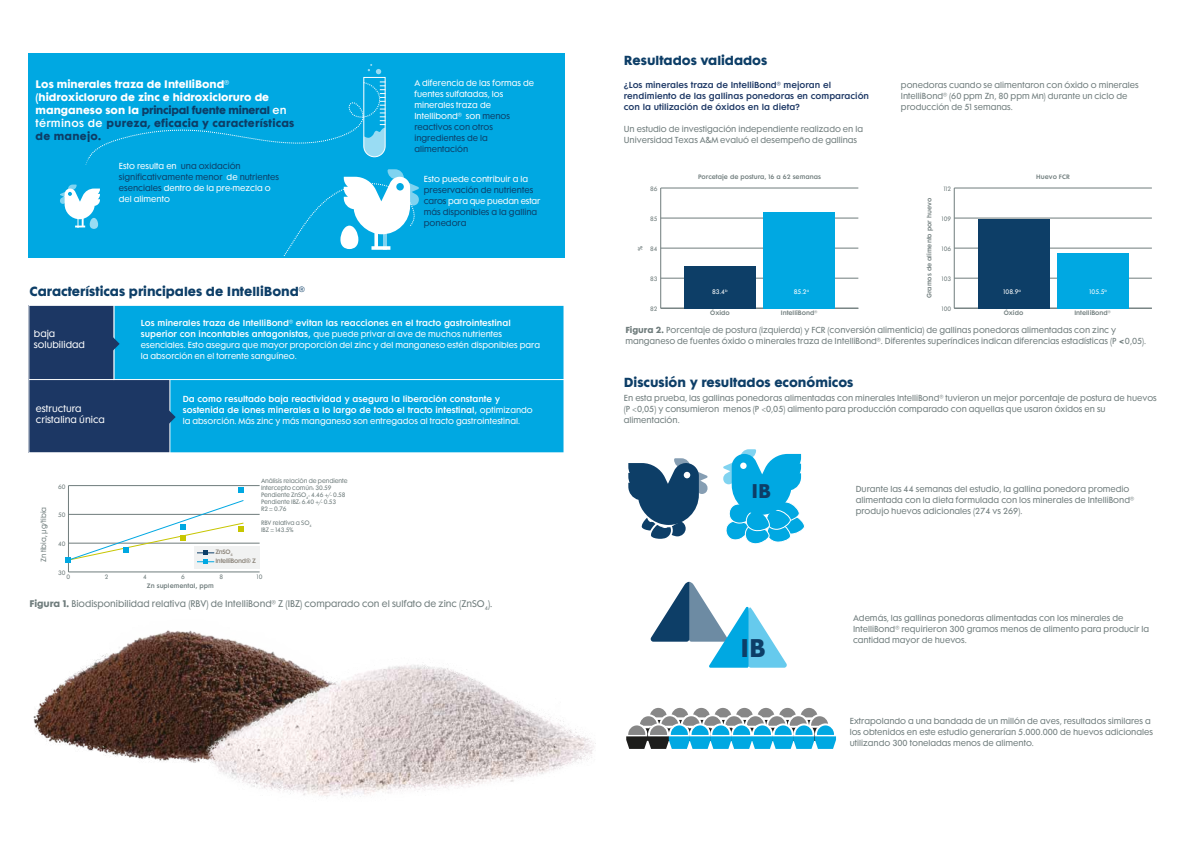
<style>
.page{position:relative;width:1191px;height:842px;background:#fff}
.page>*{position:absolute;margin:0;border:0;box-sizing:border-box;transform-origin:0 0}
.t1{font:700 23.3px "Futura Maxi Std";color:#0d3e67}
.t2{font:700 18.1px "Futura Maxi Std";color:#0d3e67}
.t3{font:700 12px "Futura Maxi Std";color:#0d3e67}
.t4{font:12px "Futura Maxi CG Bold";color:#0d3e67}
.t5{font:10px/13px "Futura Maxi CG Bold";color:#fff}
.t6{font:9px/11px "Futura Maxi Std";color:#fff}
.t7{font:8.8px "Futura Maxi CG Book";color:#6f7c7c}
.t8{font:8px/11px "Futura Maxi CG Book";color:#6f7c7c}
.t9{font:8px/11px "Futura Maxi CG Book";color:#fff}
.t10{font:8px/11px "Futura Maxi CG Demi";color:#fff}
.t11{font:8px/11px "Futura Maxi CG Book";color:#0d3e67}
.t12{font:8px/11px "Futura Maxi CG Demi";color:#1c3764}
.t13{font:6.8px "Futura Maxi Std";color:#6f7c7c}
.t14{font:6px "Futura Maxi CG Book";color:#fff}
.t15{font:5.8px/7px "Futura Maxi CG Book";letter-spacing:-.015em;color:#6f7c7c}
.t16{font:5.8px "Futura Maxi CG Demi";color:#6f7c7c}
.t17{font:5.8px "Futura Maxi Std";color:#6f7c7c}
.t18{font:600 5.8px "Futura Maxi Std";color:#6f7c7c}
.t19{font:600 5.8px "Futura Maxi Std";letter-spacing:-.05em;color:#8c857b}
.s1{color:#0d3e67}
.s2{font-family:"Futura Maxi CG Demi"}
.s3{color:#fff}
.s4{font-family:"Futura Maxi CG Book"}
.s5{font-family:"Futura Maxi CG Bold"}
.s6{font-family:"Futura Maxi Std";font-weight:700}
.s7{font-family:"Myriad Pro"}
</style>
<div class="page">
<img style="left:33px;top:634px;width:124px;height:126px">
<img style="left:157px;top:568px;width:437px;height:229px">
<svg style="left:28px;top:305px;width:536px;height:148px;background:#0b92c8"></svg>
<div style="left:28px;top:54px;width:536px;height:204px;background:#00a8e2"></div>
<svg style="left:87px;top:102px;width:276px;height:58px"></svg>
<div style="left:54px;top:159px;width:52px;height:21px;background:#00a8e2;border-radius:50%"></div>
<svg style="left:60px;top:184px;width:40px;height:45px"></svg>
<svg style="left:363px;top:64px;width:23px;height:94px"></svg>
<svg style="left:283px;top:169px;width:136px;height:87px"></svg>
<hr style="left:68px;top:543px;width:192px;height:1px;background:#6f7c7c">
<hr style="left:68px;top:514px;width:192px;height:1px;background:#6f7c7c">
<hr style="left:68px;top:485px;width:192px;height:1px;background:#6f7c7c">
<hr style="left:68px;top:572px;width:192px;height:1px;background:#6f7c7c">
<hr style="left:68px;top:486px;width:1px;height:86px;background:#6f7c7c">
<svg style="left:238px;top:487px;width:5px;height:6px"></svg>
<div style="left:194px;top:546px;width:66px;height:22px;background:#f1f2f2"></div>
<svg style="left:66px;top:500px;width:179px;height:64px"></svg>
<hr style="left:660px;top:188px;width:1px;height:120px;background:#6f7c7c">
<hr style="left:660px;top:308px;width:198px;height:1px;background:#6f7c7c">
<hr style="left:660px;top:278px;width:198px;height:1px;background:#6f7c7c">
<hr style="left:660px;top:248px;width:198px;height:1px;background:#6f7c7c">
<hr style="left:660px;top:218px;width:198px;height:1px;background:#6f7c7c">
<hr style="left:660px;top:188px;width:198px;height:1px;background:#6f7c7c">
<div style="left:763px;top:212px;width:71px;height:96px;background:#00a8e2"></div>
<div style="left:684px;top:266px;width:71px;height:42px;background:#0d3e67"></div>
<hr style="left:954px;top:188px;width:1px;height:120px;background:#6f7c7c">
<hr style="left:954px;top:308px;width:197px;height:1px;background:#6f7c7c">
<hr style="left:954px;top:278px;width:197px;height:1px;background:#6f7c7c">
<hr style="left:954px;top:248px;width:197px;height:1px;background:#6f7c7c">
<hr style="left:954px;top:218px;width:197px;height:1px;background:#6f7c7c">
<hr style="left:954px;top:188px;width:197px;height:1px;background:#6f7c7c">
<div style="left:1057px;top:253px;width:71px;height:55px;background:#00a8e2"></div>
<div style="left:978px;top:219px;width:71px;height:89px;background:#0d3e67"></div>
<svg style="left:626px;top:707px;width:210px;height:42px"></svg>
<svg style="left:628px;top:458px;width:79px;height:81px"></svg>
<svg style="left:723px;top:449px;width:82px;height:95px"></svg>
<svg style="left:650px;top:582px;width:137px;height:86px"></svg>
<p class="t5" style="left:36px;top:78px;width:260px">Los minerales traza de IntelliBond® (hidroxicloruro de zinc e hidroxicloruro de manganeso son la <span class="s1">principal fuente mineral</span> <span class="s2">en términos de</span> <span class="s1">pureza, eficacia y características de manejo.</span></p>
<p class="t11" style="left:119px;top:161px;width:162px"><span class="s3">Esto resulta en</span> una oxidación significativamente menor <span class="s3">de</span> nutrientes esenciales <span class="s3">dentro de la pre-mezcla o del alimento</span></p>
<p class="t9" style="left:414px;top:78px;width:121px">A diferencia de las formas de fuentes sulfatadas, los minerales traza de<br>Intellibond® son <span class="s1">menos reactivos con otros ingredientes de la alimentación</span></p>
<p class="t9" style="left:424px;top:174px;width:106px">Esto puede contribuir a la</p>
<p class="t11" style="left:424px;top:185px;width:118px">preservación de nutrientes caros <span class="s3">para que puedan estar </span>más disponibles a la gallina ponedora</p>
<h3 class="t4" style="left:29px;top:284px;width:277px">Características principales de IntelliBond®</h3>
<p class="t6" style="left:34px;top:328px;width:53px">baja solubilidad</p>
<p class="t10" style="left:141px;top:318px;width:371px">Los minerales traza de IntelliBond® evitan las reacciones en el tracto gastrointestinal</p>
<p class="t9" style="left:141px;top:329px;width:401px"><span class="s2">superior con incontables antagonistas,</span> que puede privar al ave de muchos nutrientes esenciales. Esto asegura que mayor proporción del zinc y del manganeso estén disponibles para la absorción en el torrente sanguíneo.</p>
<p class="t10" style="left:183px;top:394px;width:351px">Da como resultado baja reactividad y asegura la liberación constante y sostenida de iones minerales a lo largo de todo el tracto intestinal, <span class="s4">optimizando</span></p>
<p class="t9" style="left:183px;top:416px;width:339px">la absorción. Más zinc y más manganeso son entregados al tracto gastrointestinal.</p>
<p class="t6" style="left:36px;top:403px;width:71px">estructura cristalina única</p>
<p class="t13" style="left:39px;top:562px;width:57px;rotate:-90deg">Zn tibia, μg/tibia</p>
<p class="t15" style="left:58px;top:483px;width:9px">60</p>
<p class="t15" style="left:58px;top:512px;width:9px">50</p>
<p class="t15" style="left:58px;top:541px;width:9px">40</p>
<p class="t19" style="left:215px;top:547px;width:19px">ZnSO<sub>4</sub></p>
<p class="t15" style="left:261px;top:478px;width:88px">Análisis relación de pendiente<br>Intercepto común: 30.59<br>Pendiente ZnSO<sub>4</sub>: 4.46 +/- 0.58<br>Pendiente IBZ: 6.40 +/- 0.53<br>R2 = 0.76</p>
<p class="t15" style="left:261px;top:520px;width:52px">RBV relativa a SO<sub>4<br></sub>IBZ = 143.5%</p>
<p class="t19" style="left:215px;top:557px;width:42px">IntelliBond® Z</p>
<p class="t15" style="left:58px;top:570px;width:9px">30</p>
<p class="t15" style="left:67px;top:574px;width:5px">0</p>
<p class="t15" style="left:105px;top:574px;width:5px">2</p>
<p class="t15" style="left:143px;top:574px;width:5px">4</p>
<p class="t15" style="left:181px;top:574px;width:5px">6</p>
<p class="t15" style="left:219px;top:574px;width:5px">8</p>
<p class="t15" style="left:257px;top:574px;width:7px">10</p>
<p class="t18" style="left:147px;top:582px;width:68px">Zn suplemental, ppm</p>
<p class="t7" style="left:29px;top:598px;width:464px"><span class="s5">Figura 1.</span> Biodisponibilidad relativa (RBV) de IntelliBond® Z (IBZ) comparado con el sulfato de zinc (ZnSO<sub>4</sub>).</p>
<h3 class="t3" style="left:624px;top:52px;width:145px">Resultados validados</h3>
<p class="t12" style="left:624px;top:80px;width:247px">¿Los minerales traza de IntelliBond® mejoran el rendimiento de las gallinas ponedoras en comparación con la utilización de óxidos en la dieta?</p>
<p class="t8" style="left:624px;top:124px;width:241px">Un estudio de investigación independiente realizado en la<br>Universidad Texas A&amp;M evaluó el desempeño de gallinas</p>
<p class="t17" style="left:650px;top:185px;width:9px">86</p>
<p class="t16" style="left:698px;top:173px;width:124px">Porcetaje de postura, 16 a 62 semanas</p>
<p class="t8" style="left:901px;top:79px;width:239px">ponedoras cuando se alimentaron con óxido o minerales<br>IntelliBond® (60 ppm Zn, 80 ppm Mn) durante un ciclo de producción de 51 semanas.</p>
<p class="t17" style="left:943px;top:185px;width:9px">112</p>
<p class="t16" style="left:1036px;top:173px;width:35px">Huevo FCR</p>
<p class="t17" style="left:650px;top:215px;width:9px">85</p>
<p class="t18" style="left:636px;top:251px;width:7px;rotate:-90deg">%</p>
<p class="t17" style="left:650px;top:245px;width:9px">84</p>
<p class="t17" style="left:650px;top:275px;width:9px">83</p>
<p class="t17" style="left:650px;top:305px;width:9px">82</p>
<p class="t16" style="left:925px;top:298px;width:102px;rotate:-90deg">Gramos de alimento por huevo</p>
<p class="t17" style="left:942px;top:215px;width:11px">109</p>
<p class="t17" style="left:942px;top:245px;width:11px">106</p>
<p class="t17" style="left:942px;top:275px;width:11px">103</p>
<p class="t14" style="left:712px;top:288px;width:17px">83.4<sup>b</sup></p>
<p class="t14" style="left:793px;top:288px;width:17px">85.2<sup>a</sup></p>
<p class="t14" style="left:1003px;top:288px;width:19px">108.9<sup>a</sup></p>
<p class="t14" style="left:1089px;top:288px;width:19px">105.5<sup>b</sup></p>
<p class="t16" style="left:710px;top:309px;width:21px">Óxido</p>
<p class="t16" style="left:781px;top:309px;width:38px">IntelliBond®</p>
<p class="t17" style="left:942px;top:305px;width:11px">100</p>
<p class="t16" style="left:1003px;top:309px;width:21px">Óxido</p>
<p class="t16" style="left:1074px;top:309px;width:38px">IntelliBond®</p>
<p class="t8" style="left:625px;top:325px;width:522px"><span class="s5">Figura 2.</span> Porcentaje de postura (izquierda) y FCR (conversión alimenticia) de gallinas ponedoras alimentadas con zinc y manganeso de fuentes óxido o minerales traza de IntelliBond®. Diferentes superíndices indican diferencias estadísticas (P <span class="s6">&lt;</span>0,05).</p>
<h3 class="t3" style="left:624px;top:373px;width:231px">Discusión y resultados económicos</h3>
<p class="t8" style="left:624px;top:393px;width:534px">En esta prueba, las gallinas ponedoras alimentadas con minerales IntelliBond® tuvieron un mejor porcentaje de postura de huevos (P <span class="s7">&lt;</span>0,05) y consumieron menos (P <span class="s7">&lt;</span>0,05) alimento para producción comparado con aquellas que usaron óxidos en su alimentación.</p>
<h2 class="t2" style="left:751px;top:478px;width:21px">IB</h2>
<h1 class="t1" style="left:740px;top:631px;width:27px">IB</h1>
<p class="t8" style="left:855px;top:484px;width:280px">Durante las 44 semanas del estudio, la gallina ponedora promedio alimentada con la dieta formulada con los minerales de IntelliBond® produjo huevos adicionales (274 vs 269).</p>
<p class="t8" style="left:853px;top:613px;width:297px">Además, las gallinas ponedoras alimentadas con los minerales de<br>IntelliBond® requirieron 300 gramos menos de alimento para producir la cantidad mayor de huevos.</p>
<p class="t8" style="left:849px;top:716px;width:305px">Extrapolando a una bandada de un millón de aves, resultados similares a los obtenidos en este estudio generarían 5.000.000 de huevos adicionales utilizando 300 toneladas menos de alimento.</p>
</div>
